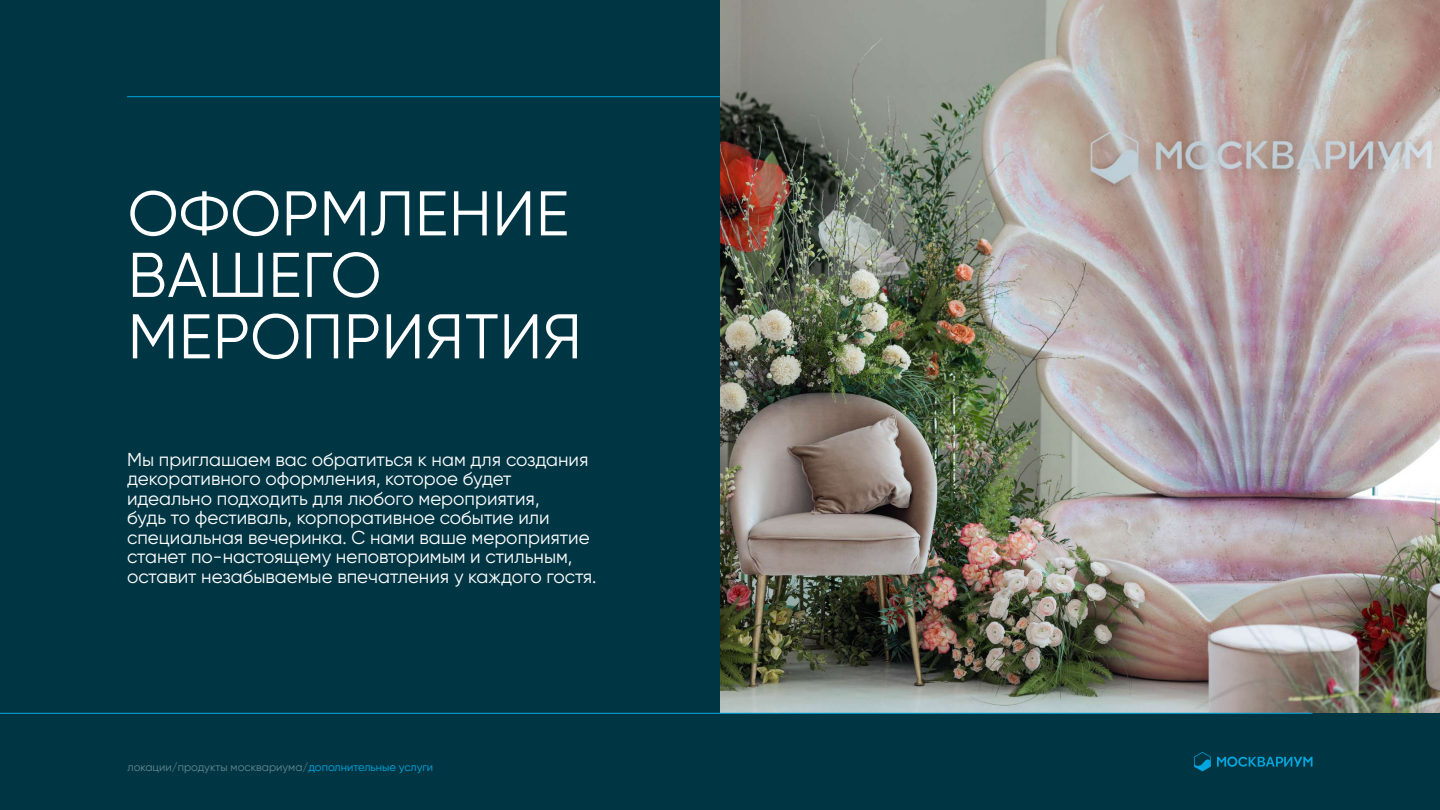
<style>
.page{position:relative;width:1440px;height:810px;background:#003644}
.page>*{position:absolute;margin:0;border:0;box-sizing:border-box;transform-origin:0 0}
.t1{font:63px/61.5px "Gilroy";letter-spacing:.01em;color:#fff}
.t2{font:18.75px/19.5px "Gilroy";color:#fff}
.t3{font:11.25px "Gilroy";color:#66868f}
.s1{color:#00a7de}
</style>
<div class="page">
<hr style="left:127px;top:96px;width:1313px;height:1px;background:#00a7de">
<img style="left:720px;top:0;width:720px;height:713px">
<svg style="left:1194px;top:752px;width:17px;height:19px"></svg>
<svg style="left:1217px;top:757px;width:95px;height:10px"></svg>
<hr style="left:0;top:713px;width:1312px;height:1px;background:#00a7de">
<h1 class="t1" style="left:128px;top:182px;width:456px">ОФОРМЛЕНИЕ<br>ВАШЕГО<br>МЕРОПРИЯТИЯ</h1>
<p class="t2" style="left:127px;top:450px;width:471px">Мы приглашаем вас обратиться к нам для создания декоративного оформления, которое будет идеально подходить для любого мероприятия,<br>будь то фестиваль, корпоративное событие или специальная вечеринка. С нами ваше мероприятие станет по-настоящему неповторимым и стильным, оставит незабываемые впечатления у каждого гостя.</p>
<p class="t3" style="left:128px;top:761px;width:307px">локации/продукты москвариума/<span class="s1">дополнительные услуги</span></p>
</div>
